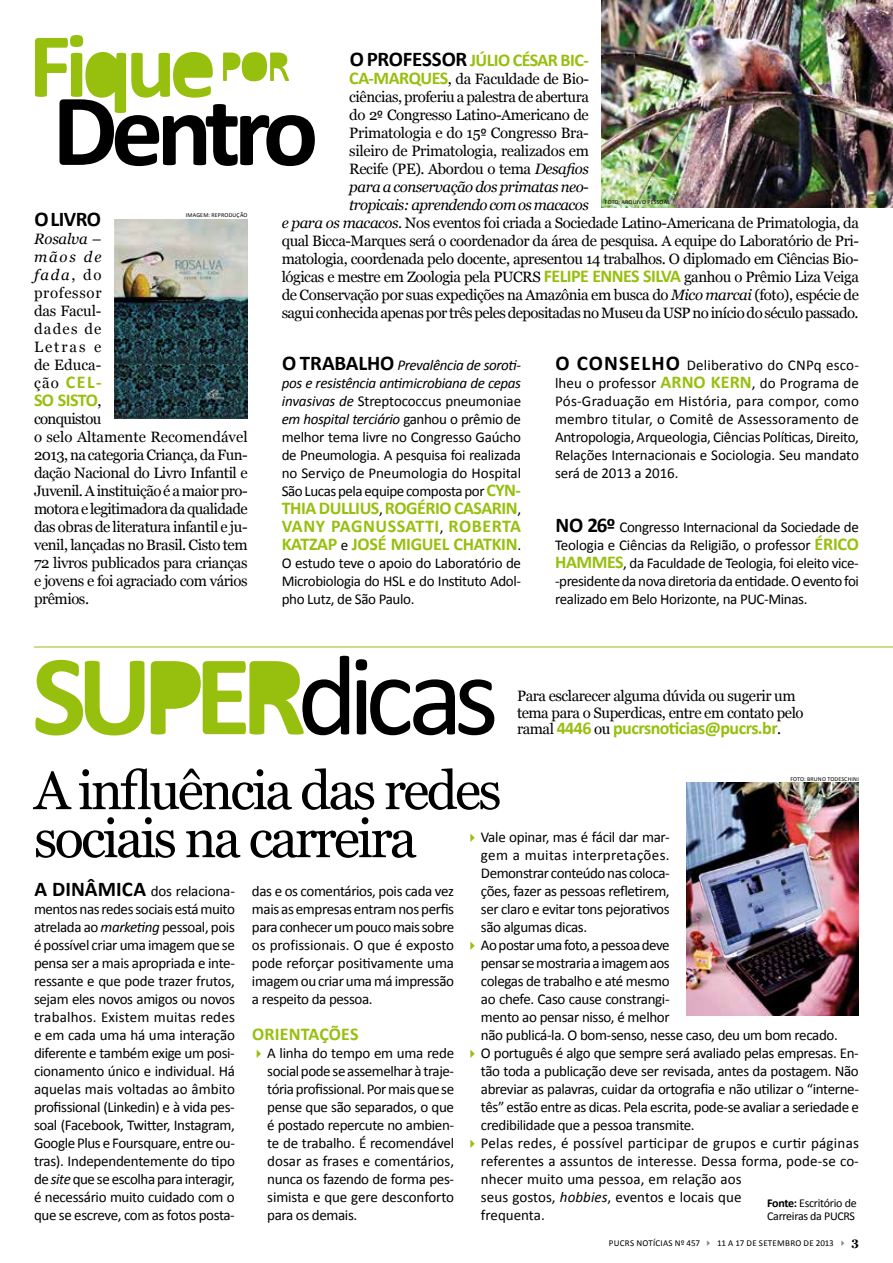
<style>
.page{position:relative;width:893px;height:1263px;background:#fff}
.page>*{position:absolute;margin:0;border:0;box-sizing:border-box;transform-origin:0 0}
.t1{font:54px/48px "Georgia";letter-spacing:-.05em;color:#000}
.t2{font:700 21px "Calibri";letter-spacing:-.025em;color:#000}
.t3{font:700 18px/18px "Calibri";letter-spacing:-.025em;color:#97bf0d}
.t4{font:700 18px "Calibri";letter-spacing:.01em;color:#97bf0d}
.t5{font:15px/18px "Calibri";letter-spacing:-.025em;color:#000;text-align:justify}
.t6{font:15px/18px "Georgia";letter-spacing:-.03em;color:#000}
.t7{font:15px/18px "Calibri";letter-spacing:.005em;color:#000}
.t8{font:italic 15px "Georgia";letter-spacing:-.035em;color:#000}
.t9{font:12px/13.5px "Calibri";letter-spacing:-.025em;color:#000}
.t10{font:9px "Calibri";letter-spacing:.03em;color:#000}
.t11{font:6px "Calibri";letter-spacing:.03em;color:#000}
.s1{font-style:italic}
.s2{font-family:"Georgia";font-weight:400;font-size:15px;color:#000}
.s3{font-size:21px;color:#000}
.s4{font-family:"Calibri";font-weight:700;font-size:18px;color:#97bf0d}
.s5{font-family:"Calibri"}
.s6{font-weight:700;font-size:21px}
.s7{font-weight:700;font-size:18px;color:#97bf0d}
.s8{font-weight:400;font-size:15px;color:#000}
.s9{color:#97bf0d}
.s10{color:#878781}
.s11{font-family:"Georgia";font-weight:700;font-size:12px}
.s12{font-weight:700}
</style>
<div class="page">
<hr style="left:34px;top:647px;width:859px;height:1px;background:#97bf0d">
<svg style="left:35px;top:35px;width:280px;height:131px"></svg>
<svg style="left:151px;top:656px;width:343px;height:79px"></svg>
<svg style="left:35px;top:660px;width:109px;height:75px"></svg>
<img style="left:602px;top:0;width:291px;height:207px">
<img style="left:687px;top:783px;width:172px;height:232px">
<img style="left:114px;top:219px;width:134px;height:200px">
<p class="t11" style="left:186px;top:212px;width:63px">IMAGEM: REPRODUÇÃO</p>
<h2 class="t2" style="left:34px;top:206px;width:68px">O LIVRO</h2>
<p class="t6" style="left:34px;top:231px;width:69px;text-align:justify"><span class="s1">Rosalva – mãos de fada</span>, do professor das Facul&shy;dades de Letras e de Educa-</p>
<p class="t3" style="left:34px;top:373px;width:69px"><span class="s2">ção</span> CEL-<br>SO SISTO<span class="s2">,</span></p>
<p class="t6" style="left:34px;top:411px;width:215px">conquistou<br>o selo Altamente Recomendável<br>2013, na categoria Criança, da Fun&shy;dação Nacional do Livro Infantil e<br>Juvenil. A instituição é a maior pro&shy;motora e legitimadora da qualidade das obras de literatura infantil e ju&shy;venil, lançadas no Brasil. Cisto tem<br>72 livros publicados para crianças e jovens e foi agraciado com vários prêmios.</p>
<p class="t3" style="left:350px;top:51px;width:241px"><span class="s3">O PROFESSOR</span> JÚLIO CÉSAR BIC-</p>
<p class="t6" style="left:349px;top:70px;width:241px"><span class="s4">CA-MARQUES</span>, da Faculdade de Bio-</p>
<p class="t6" style="left:349px;top:88px;width:241px">ciências, proferiu a palestra de abertura</p>
<p class="t6" style="left:349px;top:106px;width:241px">do 2<span class="s5">º</span> Congresso Latino-Americano de</p>
<p class="t6" style="left:349px;top:124px;width:241px">Primatologia e do 15<span class="s5">º</span> Congresso Bra-</p>
<p class="t6" style="left:349px;top:142px;width:241px">sileiro de Primatologia, realizados em</p>
<p class="t6" style="left:349px;top:160px;width:241px">Recife (PE). Abordou o tema <span class="s1">Desafios</span></p>
<p class="t8" style="left:349px;top:177px;width:241px">para a conservação dos primatas neo-</p>
<p class="t8" style="left:349px;top:195px;width:241px">tropicais: aprendendo com os macacos</p>
<p class="t6" style="left:282px;top:214px;width:579px"><span class="s1">e para os macacos</span>. Nos eventos foi criada a Sociedade Latino-Americana de Primatologia, da</p>
<p class="t6" style="left:282px;top:232px;width:579px">qual Bicca-Marques será o coordenador da área de pesquisa. A equipe do Laboratório de Pri-</p>
<p class="t6" style="left:282px;top:250px;width:579px">matologia, coordenada pelo docente, apresentou 14 trabalhos. O diplomado em Ciências Bio-</p>
<p class="t6" style="left:282px;top:268px;width:579px">lógicas e mestre em Zoologia pela PUCRS <span class="s4">FELIPE ENNES SILVA</span> ganhou o Prêmio Liza Veiga</p>
<p class="t6" style="left:282px;top:286px;width:579px">de Conservação por suas expedições na Amazônia em busca do <span class="s1">Mico marcai</span> (foto), espécie de</p>
<p class="t6" style="left:282px;top:304px;width:578px">sagui conhecida apenas por três peles depositadas no Museu da USP no início do século passado.</p>
<p class="t11" style="left:605px;top:198px;width:67px">FOTO: ARQUIVO PESSOAL</p>
<p class="t5" style="left:282px;top:356px;width:241px"><span class="s6">O TRABALHO</span> <span class="s1">Prevalência de soroti&shy;pos e resistência antimicrobiana de cepas invasivas de</span> Streptococcus pneumoniae <span class="s1">em hospital terciário</span> ganhou o prêmio de melhor tema livre no Congresso Gaúcho de Pneumologia. A pesquisa foi realizada no Serviço de Pneumologia do Hospital São Lucas pela equipe composta por <span class="s7">CYN-</span></p>
<p class="t3" style="left:282px;top:499px;width:241px;text-align:justify">THIA DULLIUS<span class="s8">,</span> ROGÉRIO CASARIN<span class="s8">, </span>VANY PAGNUSSATTI<span class="s8">,</span> ROBERTA KATZAP <span class="s8">e</span> JOSÉ MIGUEL CHATKIN<span class="s8">.</span></p>
<p class="t5" style="left:282px;top:554px;width:241px">O estudo teve o apoio do Laboratório de Microbiologia do HSL e do Instituto Adol&shy;pho Lutz, de São Paulo.</p>
<p class="t5" style="left:555px;top:356px;width:305px"><span class="s6">O CONSELHO</span> Deliberativo do CNPq esco&shy;lheu o professor <span class="s7">ARNO KERN</span>, do Programa de Pós-Graduação em História, para compor, como membro titular, o Comitê de Assessoramento de Antropologia, Arqueologia, Ciências Políticas, Direito, Relações Internacionais e Sociologia. Seu mandato será de 2013 a 2016.</p>
<p class="t5" style="left:555px;top:518px;width:305px"><span class="s6">NO 26º</span> Congresso Internacional da Sociedade de Teologia e Ciências da Religião, o professor <span class="s7">ÉRICO HAMMES</span>, da Faculdade de Teologia, foi eleito vice--presidente da nova diretoria da entidade. O evento foi realizado em Belo Horizonte, na PUC-Minas.</p>
<p class="t6" style="left:517px;top:688px;width:288px;line-height:16.5px">Para esclarecer alguma dúvida ou sugerir um tema para o Superdicas, entre em contato pelo</p>
<p class="t3" style="left:517px;top:719px;width:266px"><span class="s2">ramal</span> 4446 <span class="s2">ou</span> pucrsnoticias@pucrs.br<span class="s2">.</span></p>
<h1 class="t1" style="left:34px;top:768px;width:469px">A influência das redes sociais na carreira</h1>
<p class="t11" style="left:790px;top:775px;width:70px">FOTO: BRUNO TODESCHINI</p>
<p class="t5" style="left:481px;top:828px;width:190px;text-indent:-15px"><span class="s9">✔</span>Vale opinar, mas é fácil dar mar&shy;gem a muitas interpretações.<br>Demonstrar conteúdo nas coloca&shy;ções, fazer as pessoas refletirem, ser claro e evitar tons pejorativos são algumas dicas.</p>
<p class="t5" style="left:481px;top:936px;width:358px;text-align:left;text-indent:-15px"><span class="s9">✔</span> Ao postar uma foto, a pessoa deve<br>pensar se mostraria a imagem aos<br>colegas de trabalho e até mesmo<br>ao chefe. Caso cause constrangi-<br>mento ao pensar nisso, é melhor<br>não publicá-la. O bom-senso, nesse caso, deu um bom recado.</p>
<p class="t5" style="left:481px;top:1044px;width:379px;text-indent:-15px"><span class="s9">✔</span> O português é algo que sempre será avaliado pelas empresas. En&shy;tão toda a publicação deve ser revisada, antes da postagem. Não abreviar as palavras, cuidar da ortografia e não utilizar o “interne&shy;tês” estão entre as dicas. Pela escrita, pode-se avaliar a seriedade e credibilidade que a pessoa transmite.</p>
<p class="t7" style="left:481px;top:1134px;width:380px;text-indent:-15px"><span class="s9">✔</span>Pelas redes, é possível participar de grupos e curtir páginas referentes a assuntos de interesse. Dessa forma, pode-se co&shy;nhecer muito uma pessoa, em relação aos<br>seus gostos, <span class="s1">hobbies</span>, eventos e locais que<br>frequenta.</p>
<p class="t10" style="left:609px;top:1237px;width:251px">PUCRS NOTÍCIAS Nº 457 <span class="s10">✔</span> 11 A 17 DE SETEMBRO DE 2013 <span class="s10">✔</span> <span class="s11">3</span></p>
<p class="t5" style="left:34px;top:882px;width:202px"><span class="s6">A DINÂMICA</span> dos relaciona&shy;mentos nas redes sociais está muito atrelada ao <span class="s1">marketing</span> pessoal, pois é possível criar uma imagem que se pensa ser a mais apropriada e inte&shy;ressante e que pode trazer frutos, sejam eles novos amigos ou novos trabalhos. Existem muitas redes e em cada uma há uma interação diferente e também exige um posi&shy;cionamento único e individual. Há aquelas mais voltadas ao âmbito profissional (Linkedin) e à vida pes&shy;soal (Facebook, Twitter, Instagram, Google Plus e Foursquare, entre ou&shy;tras). Independentemente do tipo de <span class="s1">site</span> que se escolha para interagir, é necessário muito cuidado com o que se escreve, com as fotos posta-</p>
<p class="t5" style="left:252px;top:882px;width:204px">das e os comentários, pois cada vez mais as empresas entram nos perfis para conhecer um pouco mais sobre os profissionais. O que é exposto pode reforçar positivamente uma imagem ou criar uma má impressão a respeito da pessoa.</p>
<p class="t4" style="left:252px;top:1023px;width:108px">ORIENTAÇÕES</p>
<p class="t5" style="left:267px;top:1044px;width:188px;text-indent:-15px"><span class="s9">✔</span>A linha do tempo em uma rede social pode se assemelhar à traje&shy;tória profissional. Por mais que se pense que são separados, o que é postado repercute no ambien&shy;te de trabalho. É recomendável dosar as frases e comentários, nunca os fazendo de forma pes&shy;simista e que gere desconforto para os demais.</p>
<p class="t9" style="left:767px;top:1196px;width:91px"><span class="s12">Fonte:</span> Escritório de<br>Carreiras da PUCRS</p>
</div>
